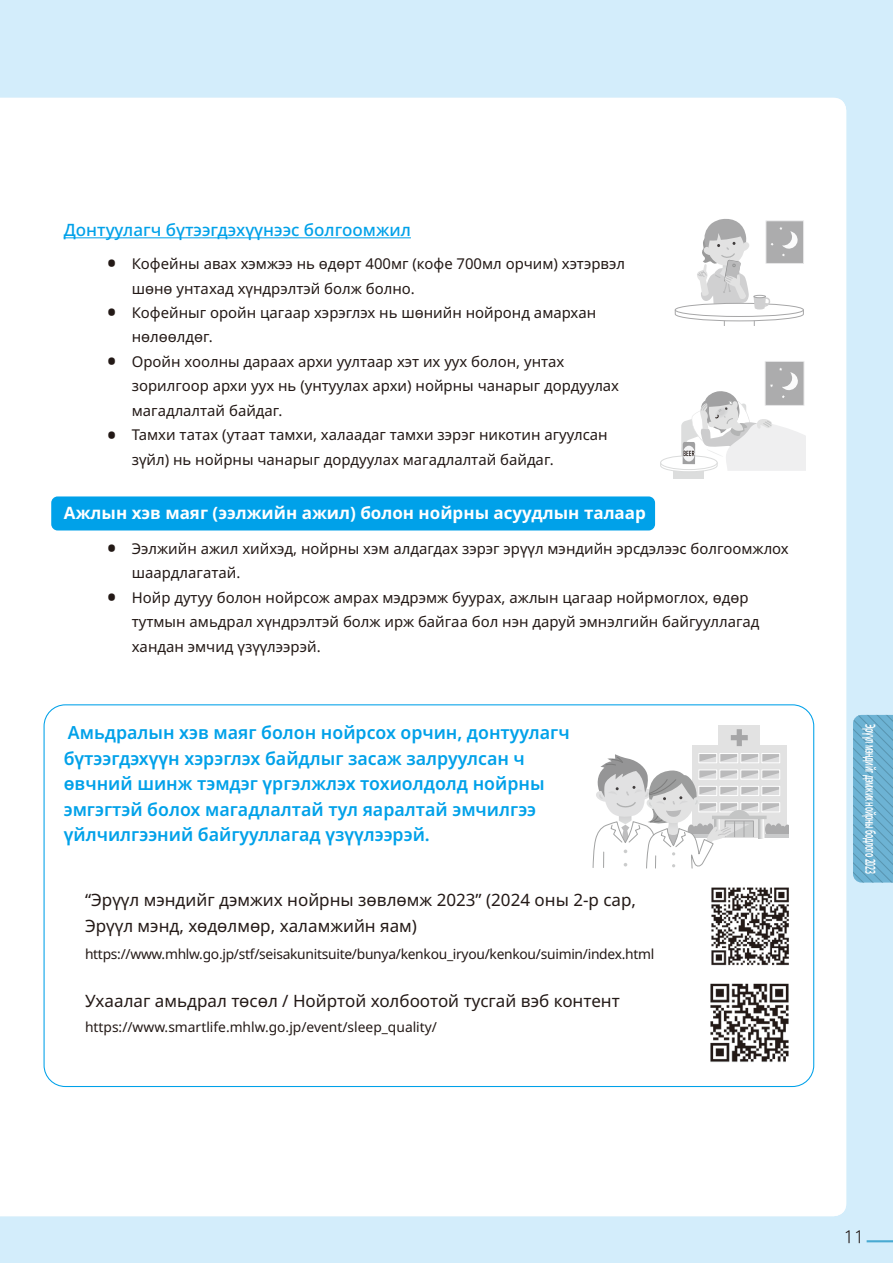
<style>
.page{position:relative;width:893px;height:1263px;background:#d3edfb}
.page>*{position:absolute;margin:0;border:0;box-sizing:border-box;transform-origin:0 0}
.t1{font:600 18px/25.5px "Noto Sans";color:#00a1e9}
.t2{font:16.95px/26.5px "Noto Sans";color:#231916}
.t3{font:700 16.95px "Noto Sans";color:#fff}
.t4{font:500 16.95px "Noto Sans";color:#00a1e9}
.t5{font:300 15.9px "UD Shin M Go Pr 6 N";color:#231916}
.t6{font:14.85px/24.5px "Noto Sans";color:#231916}
.t7{font:13.8px "Noto Sans";letter-spacing:-.02em;color:#231916}
.t8{font:13.8px "Noto Sans";color:#231916}
.t9{font:600 13.8px "Noto Sans";letter-spacing:-.04em;color:#fff;scale:.5 1}
.s1{font-size:29.7px}
</style>
<div class="page">
<hr style="left:867px;top:1240px;width:26px;height:2px;background:#49aad2">
<div style="left:0;top:98px;width:846px;height:1118px;background:#fff"></div>
<svg style="left:853px;top:715px;width:40px;height:167px;background:#6aaece"></svg>
<hr style="left:64px;top:237px;width:347px;height:1px;background:#00a1e9">
<div style="left:51px;top:496px;width:604px;height:34px;background:#00a1e9;border-radius:6px"></div>
<img style="left:703px;top:880px;width:93px;height:93px">
<img style="left:703px;top:976px;width:93px;height:93px">
<div style="left:765px;top:361px;width:39px;height:44px;background:#acacad"></div>
<div style="left:765px;top:361px;width:39px;height:45px;border:1px solid #e8e8e9"></div>
<div style="left:673px;top:466px;width:31px;height:12px;background:#dcdddd"></div>
<svg style="left:660px;top:368px;width:146px;height:104px;background:#ebebeb"></svg>
<svg style="left:674px;top:217px;width:130px;height:108px;background:#e6e6e7"></svg>
<div style="left:719px;top:725px;width:41px;height:22px;background:#e2e2e2"></div>
<div style="left:692px;top:745px;width:95px;height:92px;background:#e2e2e2"></div>
<div style="left:698px;top:753px;width:19px;height:10px;border:1px solid #fff"></div>
<div style="left:719px;top:753px;width:19px;height:10px;border:1px solid #fff"></div>
<div style="left:740px;top:753px;width:19px;height:10px;border:1px solid #fff"></div>
<div style="left:761px;top:753px;width:19px;height:10px;border:1px solid #fff"></div>
<svg style="left:731px;top:729px;width:17px;height:17px"></svg>
<svg style="left:592px;top:754px;width:196px;height:115px"></svg>
<p class="t4" style="left:64px;top:218px;width:349px">Донтуулагч бүтээгдэхүүнээс болгоомжил</p>
<p class="t6" style="left:132px;top:252px;width:495px;text-indent:-26px"><span class="s1">•</span> Кофейны авах хэмжээ нь өдөрт 400мг (кофе 700мл орчим) хэтэрвэл шөнө унтахад хүндрэлтэй болж болно.</p>
<p class="t6" style="left:132px;top:301px;width:466px;text-indent:-26px"><span class="s1">•</span> Кофейныг оройн цагаар хэрэглэх нь шөнийн нойронд амархан нөлөөлдөг.</p>
<p class="t6" style="left:132px;top:350px;width:489px;text-indent:-26px"><span class="s1">•</span> Оройн хоолны дараах архи уултаар хэт их уух болон, унтах зорилгоор архи уух нь (унтуулах архи) нойрны чанарыг дордуулах магадлалтай байдаг.</p>
<p class="t6" style="left:132px;top:423px;width:477px;text-indent:-26px"><span class="s1">•</span> Тамхи татах (утаат тамхи, халаадаг тамхи зэрэг никотин агуулсан зүйл) нь нойрны чанарыг дордуулах магадлалтай байдаг.</p>
<p class="t3" style="left:64px;top:500px;width:583px">Ажлын хэв маяг (ээлжийн ажил) болон нойрны асуудлын талаар</p>
<p class="t6" style="left:132px;top:537px;width:659px;text-indent:-26px"><span class="s1">•</span> Ээлжийн ажил хийхэд, нойрны хэм алдагдах зэрэг эрүүл мэндийн эрсдэлээс болгоомжлох шаардлагатай.</p>
<p class="t6" style="left:132px;top:586px;width:629px;text-indent:-26px"><span class="s1">•</span> Нойр дутуу болон нойрсож амрах мэдрэмж буурах, ажлын цагаар нойрмоглох, өдөр тутмын амьдрал хүндрэлтэй болж ирж байгаа бол нэн даруй эмнэлгийн байгууллагад хандан эмчид үзүүлээрэй.</p>
<p class="t1" style="left:64px;top:720px;width:508px">Амьдралын хэв маяг болон нойрсох орчин, донтуулагч бүтээгдэхүүн хэрэглэх байдлыг засаж залруулсан ч өвчний шинж тэмдэг үргэлжлэх тохиолдолд нойрны эмгэгтэй болох магадлалтай тул яаралтай эмчилгээ үйлчилгээний байгууллагад үзүүлээрэй.</p>
<p class="t2" style="left:85px;top:887px;width:553px">“Эрүүл мэндийг дэмжих нойрны зөвлөмж 2023” (2024 оны 2-р сар,<br>Эрүүл мэнд, хөдөлмөр, халамжийн яам)</p>
<p class="t7" style="left:85px;top:944px;width:571px">https://www.mhlw.go.jp/stf/seisakunitsuite/bunya/kenkou_iryou/kenkou/suimin/index.html</p>
<p class="t2" style="left:85px;top:988px;width:536px">Ухаалаг амьдрал төсөл / Нойртой холбоотой тусгай вэб контент</p>
<p class="t8" style="left:85px;top:1017px;width:354px">https://www.smartlife.mhlw.go.jp/event/sleep_quality/</p>
<p class="t9" style="left:880px;top:724px;width:301px;rotate:90deg">Эрүүл мэндийг дэмжих нойрны бодлого 2023</p>
<p class="t5" style="left:843px;top:1223px;width:23px">11</p>
</div>
